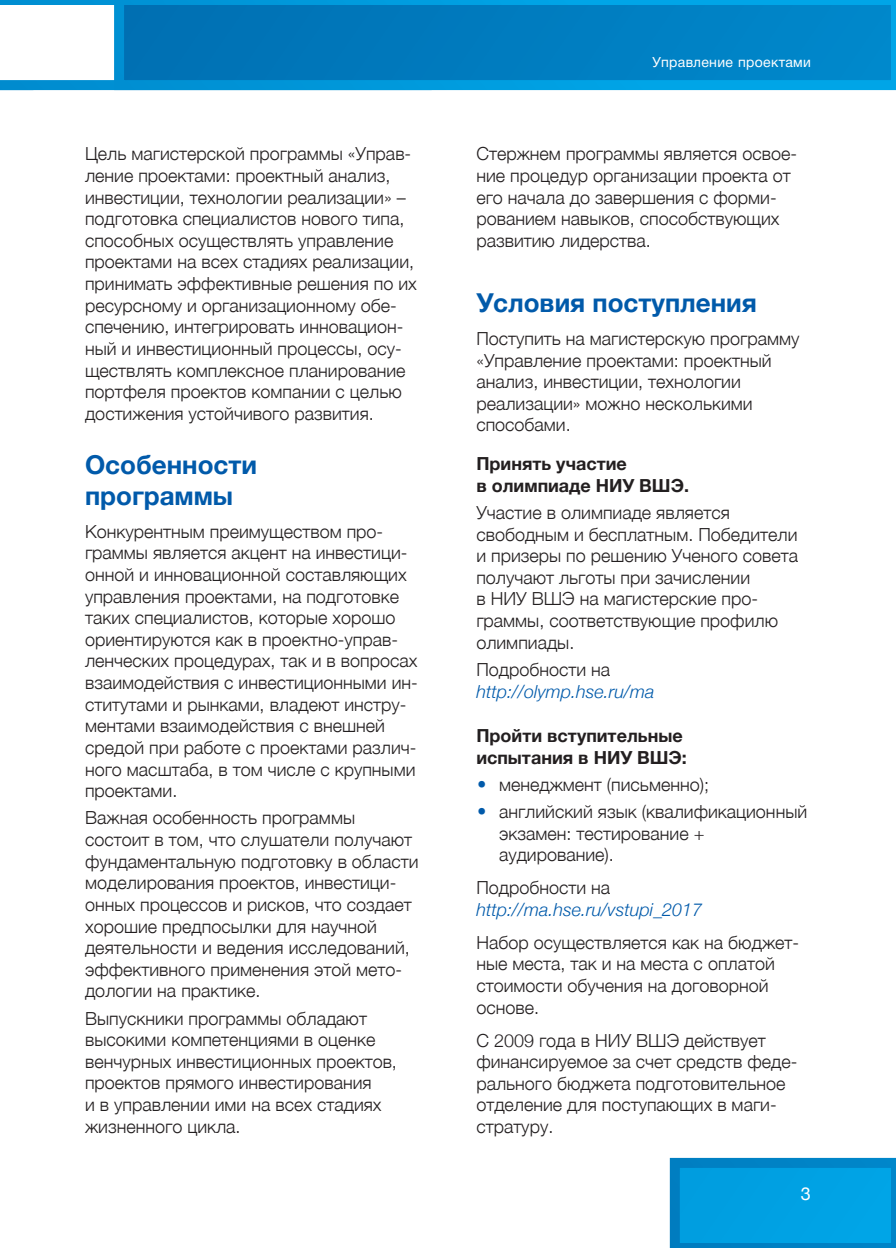
<style>
.page{position:relative;width:896px;height:1248px;background:#fff}
.page>*{position:absolute;margin:0;border:0;box-sizing:border-box;transform-origin:0 0}
.Заголовок{font:700 26px/31.2px "Helvetica Neue";color:#015aaa}
.t1{font:300 18px/21.6px "Helvetica Neue";color:#231f20}
.t2{font:italic 300 18px/21.6px "Helvetica Neue";color:#015aaa}
.t3{font:700 18px/21.6px "Helvetica Neue";color:#231f20}
.t4{font:18px "Helvetica Neue";color:#fff}
.t5{font:14px "Helvetica Neue Cyr";letter-spacing:.025em;color:#fff}
.s1{font-style:normal;color:#231f20}
.s2{font-weight:700;font-size:30px;color:#015aaa}
</style>
<div class="page">
<svg style="left:0;top:0;width:114px;height:90px"></svg>
<svg style="left:670px;top:1157px;width:226px;height:90px;background:#029bdc"></svg>
<svg style="left:114px;top:0;width:782px;height:90px;background:#0081c4"></svg>
<p class="t1" style="left:85px;top:142px;width:333px">Цель магистерской программы «Управ&shy;ление проектами: проектный анализ, инвестиции, технологии реализации» – подготовка специалистов нового типа, способных осуществлять управление проектами на всех стадиях реализации, принимать эффективные решения по их ресурсному и организационному обе&shy;спечению, интегрировать инновацион&shy;ный и инвестиционный процессы, осу&shy;ществлять комплексное планирование портфеля проектов компании с целью достижения устойчивого развития.</p>
<p class="Заголовок" style="left:85px;top:449px;width:174px">Особенности программы</p>
<p class="t1" style="left:85px;top:519px;width:334px">Конкурентным преимуществом про&shy;граммы является акцент на инвестици&shy;онной и инновационной составляющих управления проектами, на подготовке таких специалистов, которые хорошо ориентируются как в проектно-управ&shy;ленческих процедурах, так и в вопросах взаимодействия с инвестиционными ин&shy;ститутами и рынками, владеют инстру&shy;ментами взаимодействия с внешней средой при работе с проектами различ&shy;ного масштаба, в том числе с крупными проектами.</p>
<p class="t1" style="left:85px;top:805px;width:335px">Важная особенность программы состоит в том, что слушатели получают фундаментальную подготовку в области моделирования проектов, инвестици&shy;онных процессов и рисков, что создает хорошие предпосылки для научной деятельности и ведения исследований, эффективного применения этой мето&shy;дологии на практике.</p>
<p class="t1" style="left:85px;top:1006px;width:313px">Выпускники программы обладают высокими компетенциями в оценке венчурных инвестиционных проектов, проектов прямого инвестирования<br>и в управлении ими на всех стадиях жизненного цикла.</p>
<p class="t5" style="left:652px;top:54px;width:160px">Управление проектами</p>
<p class="t1" style="left:476px;top:142px;width:322px">Стержнем программы является освое&shy;ние процедур организации проекта от его начала до завершения с форми&shy;рованием навыков, способствующих развитию лидерства.</p>
<p class="Заголовок" style="left:476px;top:288px;width:282px">Условия поступления</p>
<p class="t1" style="left:476px;top:326px;width:325px">Поступить на магистерскую программу «Управление проектами: проектный анализ, инвестиции, технологии реализации» можно несколькими способами.</p>
<p class="t3" style="left:476px;top:453px;width:214px">Принять участие<br>в олимпиаде НИУ ВШЭ.</p>
<p class="t1" style="left:476px;top:500px;width:323px">Участие в олимпиаде является свободным и бесплатным. Победители и призеры по решению Ученого совета получают льготы при зачислении<br>в НИУ ВШЭ на магистерские про&shy;граммы, соответствующие профилю олимпиады.</p>
<p class="t2" style="left:476px;top:657px;width:179px"><span class="s1">Подробности на </span>http://olymp.hse.ru/ma</p>
<p class="t3" style="left:476px;top:725px;width:212px">Пройти вступительные испытания в НИУ ВШЭ:</p>
<p class="t1" style="left:476px;top:772px;width:234px"><span class="s2">•</span> менеджмент (письменно);</p>
<p class="t1" style="left:499px;top:799px;width:310px;text-indent:-23px"><span class="s2">•</span> английский язык (квалификационный экзамен: тестирование + аудирование).</p>
<p class="t2" style="left:476px;top:875px;width:227px"><span class="s1">Подробности на </span>http://ma.hse.ru/vstupi_2017</p>
<p class="t1" style="left:476px;top:930px;width:324px">Набор осуществляется как на бюджет&shy;ные места, так и на места с оплатой стоимости обучения на договорной основе.</p>
<p class="t1" style="left:476px;top:1027px;width:322px">С 2009 года в НИУ ВШЭ действует финансируемое за счет средств феде&shy;рального бюджета подготовительное отделение для поступающих в маги&shy;стратуру.</p>
<p class="t4" style="left:801px;top:1180px;width:12px">3</p>
</div>
